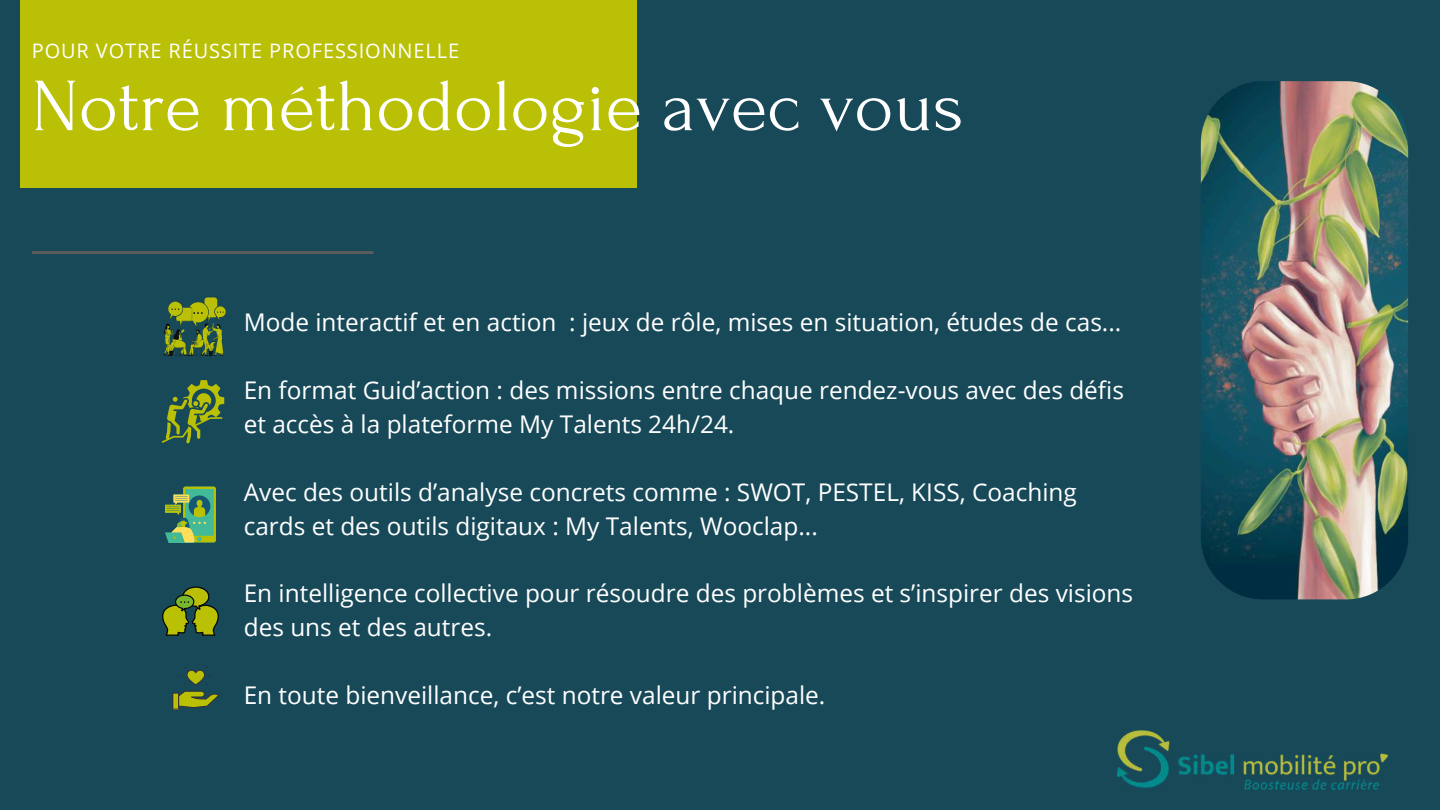
<style>
.page{position:relative;width:1440px;height:810px;background:#174959}
.page>*{position:absolute;margin:0;border:0;box-sizing:border-box;transform-origin:0 0}
.t1{font:75px "Forum";color:#fff}
.t2{font:24.4px/34px "Open Sans";color:#fff}
.t3{font:20px "Open Sans";letter-spacing:.045em;color:#fff}
</style>
<div class="page">
<div style="left:20px;top:0;width:616px;height:188px;background:#b9c005"></div>
<svg style="left:162px;top:587px;width:57px;height:49px"></svg>
<svg style="left:163px;top:297px;width:63px;height:59px"></svg>
<svg style="left:172px;top:666px;width:47px;height:44px"></svg>
<svg style="left:165px;top:487px;width:51px;height:56px"></svg>
<svg style="left:162px;top:380px;width:62px;height:63px"></svg>
<img style="left:1201px;top:81px;width:207px;height:518px;border-radius:62px">
<hr style="left:32px;top:251px;width:341px;height:3px;background:#5b5b5b">
<img style="left:1117px;top:730px;width:271px;height:60px">
<p class="t3" style="left:32px;top:37px;width:429px">POUR VOTRE RÉUSSITE PROFESSIONNELLE</p>
<h1 class="t1" style="left:32px;top:66px;width:933px">Notre méthodologie avec vous</h1>
<p class="t2" style="left:244px;top:304px;width:879px">Mode interactif et en action : jeux de rôle, mises en situation, études de cas...</p>
<p class="t2" style="left:244px;top:372px;width:882px">En format Guid’action : des missions entre chaque rendez-vous avec des défis et accès à la plateforme My Talents 24h/24.</p>
<p class="t2" style="left:244px;top:474px;width:835px">Avec des outils d’analyse concrets comme : SWOT, PESTEL, KISS, Coaching cards et des outils digitaux : My Talents, Wooclap...</p>
<p class="t2" style="left:244px;top:576px;width:891px">En intelligence collective pour résoudre des problèmes et s’inspirer des visions des uns et des autres.</p>
<p class="t2" style="left:244px;top:678px;width:583px">En toute bienveillance, c’est notre valeur principale.</p>
</div>
